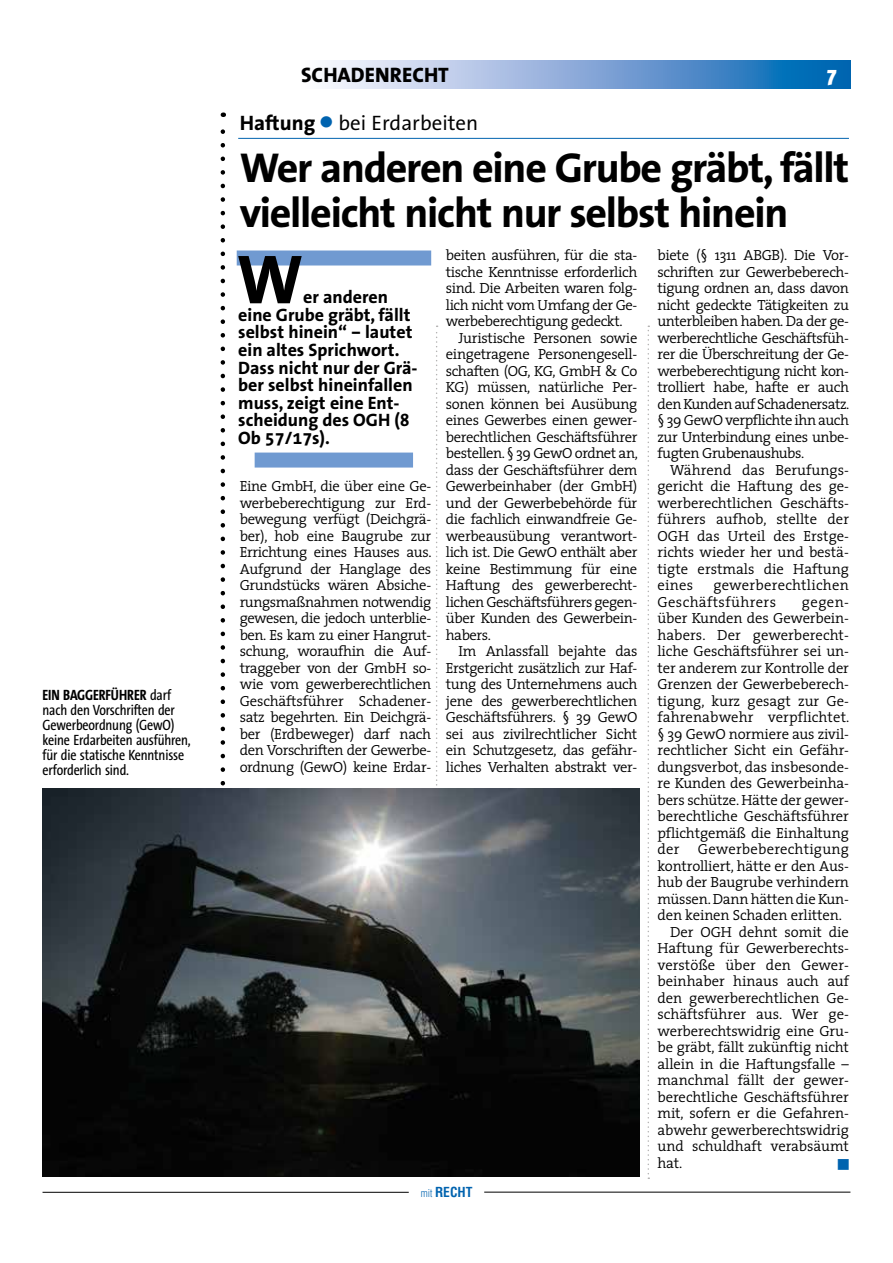
<style>
.page{position:relative;width:893px;height:1263px;background:#fff}
.page>*{position:absolute;margin:0;border:0;box-sizing:border-box;transform-origin:0 0}
.t1{font:700 70.05px "The Sans Correspondence";color:#000}
.t2{font:700 42px/45px "The Sans Correspondence";letter-spacing:-.03em;color:#000}
.t3{font:21px "The Sans Correspondence";color:#000}
.t4{font:800 21px "The Sans";color:#000}
.t5{font:900 21px "Meta Plus";color:#fff}
.t6{font:700 18px/17.5px "The Sans Correspondence";color:#000}
.t7{font:15px/15px "The Sans Condensed";letter-spacing:-.01em;color:#000}
.t8{font:300 14.7px/16.5px "The Serif";letter-spacing:-.01em;color:#000;text-align:justify}
.t9{font:300 14.7px/16.5px "The Serif";letter-spacing:.02em;color:#000}
.t10{font:300 14.7px "The Serif";letter-spacing:.015em;color:#000}
.t11{font:14.7px "Zapf Dingbats";color:#0063af}
.t12{font:700 condensed 13.5px "Helvetica";color:#0063af}
.s1{font-weight:700}
.s2{color:#0063af}
.s3{font-weight:300;font-size:10.5px}
</style>
<div class="page">
<hr style="left:43px;top:1192px;width:366px;height:1px;background:#000">
<hr style="left:484px;top:1192px;width:366px;height:1px;background:#000">
<svg style="left:327px;top:60px;width:523px;height:28px;background:#7da8d6"></svg>
<svg style="left:221px;top:113px;width:4px;height:676px"></svg>
<hr style="left:238px;top:138px;width:611px;height:1px;background:#0063af">
<svg style="left:436px;top:326px;width:2px;height:463px"></svg>
<svg style="left:648px;top:326px;width:1px;height:853px"></svg>
<div style="left:255px;top:453px;width:158px;height:15px;background:#709ad1"></div>
<div style="left:237px;top:250px;width:194px;height:15px;background:#709ad1"></div>
<img style="left:42px;top:789px;width:598px;height:387px">
<p class="t7" style="left:43px;top:688px;width:150px"><span class="s1">EIN BAGGERFÜHRER</span> darf nach den Vorschriften der<br>Gewerbeordnung (GewO) keine Erdarbeiten ausführen, für die statische Kenntnisse erforderlich sind.</p>
<h3 class="t4" style="left:301px;top:57px;width:149px">SCHADENRECHT</h3>
<h3 class="t3" style="left:240px;top:111px;width:240px"><span class="s1">Haftung</span> <span class="s2">●</span> bei Erdarbeiten</h3>
<h2 class="t2" style="left:240px;top:146px;width:611px">Wer anderen eine Grube gräbt, fällt vielleicht nicht nur selbst hinein</h2>
<p class="t8" style="left:446px;top:247px;width:193px">beiten ausführen, für die sta&shy;tische Kenntnisse erforderlich sind. Die Arbeiten waren folg&shy;lich nicht vom Umfang der Ge&shy;werbeberechtigung gedeckt.</p>
<p class="t8" style="left:446px;top:329px;width:194px;text-indent:13px">Juristische Personen sowie eingetragene Personengesell&shy;schaften (OG, KG, GmbH &amp; Co KG) müssen, natürliche Per&shy;sonen können bei Ausübung eines Gewerbes einen gewer&shy;berechtlichen Geschäftsführer bestellen. § 39 GewO ordnet an, dass der Geschäftsführer dem Gewerbeinhaber (der GmbH) und der Gewerbebehörde für die fachlich einwandfreie Ge&shy;werbeausübung verantwort&shy;lich ist. Die GewO enthält aber keine Bestimmung für eine Haftung des gewerberecht&shy;lichen Geschäftsführers gegen&shy;über Kunden des Gewerbein&shy;habers.</p>
<p class="t8" style="left:446px;top:643px;width:193px;text-indent:13px">Im Anlassfall bejahte das Erstgericht zusätzlich zur Haf&shy;tung des Unternehmens auch jene des gewerberechtlichen Geschäftsführers. § 39 GewO sei aus zivilrechtlicher Sicht ein Schutzgesetz, das gefähr&shy;liches Verhalten abstrakt ver-</p>
<h3 class="t5" style="left:827px;top:62px;width:11px">7</h3>
<p class="t8" style="left:657px;top:247px;width:193px">biete (§ 1311 ABGB). Die Vor&shy;schriften zur Gewerbeberech&shy;tigung ordnen an, dass davon nicht gedeckte Tätigkeiten zu unterbleiben haben. Da der ge&shy;werberechtliche Geschäftsfüh&shy;rer die Überschreitung der Ge&shy;werbeberechtigung nicht kon&shy;trolliert habe, hafte er auch den Kunden auf Schadenersatz. § 39 GewO verpflichte ihn auch zur Unterbindung eines unbe&shy;fugten Grubenaushubs.</p>
<p class="t8" style="left:657px;top:461px;width:193px;text-indent:13px">Während das Berufungs&shy;gericht die Haftung des ge&shy;werberechtlichen Geschäfts&shy;führers aufhob, stellte der OGH das Urteil des Erstge&shy;richts wieder her und bestä&shy;tigte erstmals die Haftung eines</p>
<h1 class="t1" style="left:237px;top:241px;width:68px">W</h1>
<p class="t6" style="left:238px;top:289px;width:181px;text-indent:65px">er anderen eine Grube gräbt, fällt selbst hinein“ – lautet ein altes Sprichwort.<br>Dass nicht nur der Grä&shy;ber selbst hineinfallen muss, zeigt eine Ent&shy;scheidung des OGH (8<br>Ob 57/17s).</p>
<p class="t8" style="left:240px;top:478px;width:193px">Eine GmbH, die über eine Ge&shy;werbeberechtigung zur Erd&shy;bewegung verfügt (Deichgrä&shy;ber), hob eine Baugrube zur Errichtung eines Hauses aus.<br>Aufgrund der Hanglage des Grundstücks wären Absiche&shy;rungsmaßnahmen notwendig gewesen, die jedoch unterblie&shy;ben. Es kam zu einer Hangrut&shy;schung, woraufhin die Auf&shy;traggeber von der GmbH so&shy;wie vom gewerberechtlichen Geschäftsführer Schadener&shy;satz begehrten. Ein Deichgrä&shy;ber (Erdbeweger) darf nach den Vorschriften der Gewerbe&shy;ordnung (GewO) keine Erdar-</p>
<p class="t9" style="left:657px;top:577px;width:193px;text-indent:56px">gewerberechtlichen<br>Geschäftsführers</p>
<p class="t8" style="left:657px;top:593px;width:193px;text-indent:144px">gegen&shy;über Kunden des Gewerbein&shy;habers. Der gewerberecht&shy;liche Geschäftsführer sei un&shy;ter anderem zur Kontrolle der Grenzen der Gewerbeberech&shy;tigung, kurz gesagt zur Ge&shy;fahrenabwehr verpflichtet. § 39 GewO normiere aus zivil&shy;rechtlicher Sicht ein Gefähr&shy;dungsverbot, das insbesonde&shy;re Kunden des Gewerbeinha&shy;bers schütze. Hätte der gewer&shy;berechtliche Geschäftsführer pflichtgemäß die Einhaltung der</p>
<p class="t10" style="left:698px;top:837px;width:153px">Gewerbeberechtigung</p>
<p class="t8" style="left:657px;top:857px;width:193px">kontrolliert, hätte er den Aus-</p>
<p class="t8" style="left:657px;top:874px;width:193px">hub der Baugrube verhindern</p>
<p class="t8" style="left:657px;top:890px;width:193px">müssen. Dann hätten die Kun-</p>
<p class="t8" style="left:657px;top:907px;width:186px">den keinen Schaden erlitten.</p>
<p class="t8" style="left:670px;top:923px;width:180px">Der OGH dehnt somit die</p>
<p class="t8" style="left:657px;top:940px;width:193px">Haftung für Gewerberechts-</p>
<p class="t8" style="left:657px;top:956px;width:193px">verstöße über den Gewer-</p>
<p class="t8" style="left:657px;top:973px;width:193px">beinhaber hinaus auch auf</p>
<p class="t8" style="left:657px;top:989px;width:193px">den gewerberechtlichen Ge-</p>
<p class="t8" style="left:657px;top:1006px;width:193px">schäftsführer aus. Wer ge-</p>
<p class="t8" style="left:657px;top:1022px;width:193px">werberechtswidrig eine Gru-</p>
<p class="t8" style="left:657px;top:1039px;width:193px">be gräbt, fällt zukünftig nicht</p>
<p class="t8" style="left:657px;top:1055px;width:193px">allein in die Haftungsfalle –</p>
<p class="t8" style="left:657px;top:1072px;width:193px">manchmal fällt der gewer-</p>
<p class="t8" style="left:657px;top:1088px;width:193px">berechtliche Geschäftsführer</p>
<p class="t8" style="left:657px;top:1105px;width:193px">mit, sofern er die Gefahren-</p>
<p class="t8" style="left:657px;top:1121px;width:193px">abwehr gewerberechtswidrig</p>
<p class="t8" style="left:657px;top:1138px;width:193px">und schuldhaft verabsäumt</p>
<p class="t8" style="left:657px;top:1154px;width:26px">hat.</p>
<p class="t11" style="left:838px;top:1156px;width:13px">■</p>
<p class="t12" style="left:421px;top:1183px;width:53px"><span class="s3">mit</span> RECHT</p>
</div>
